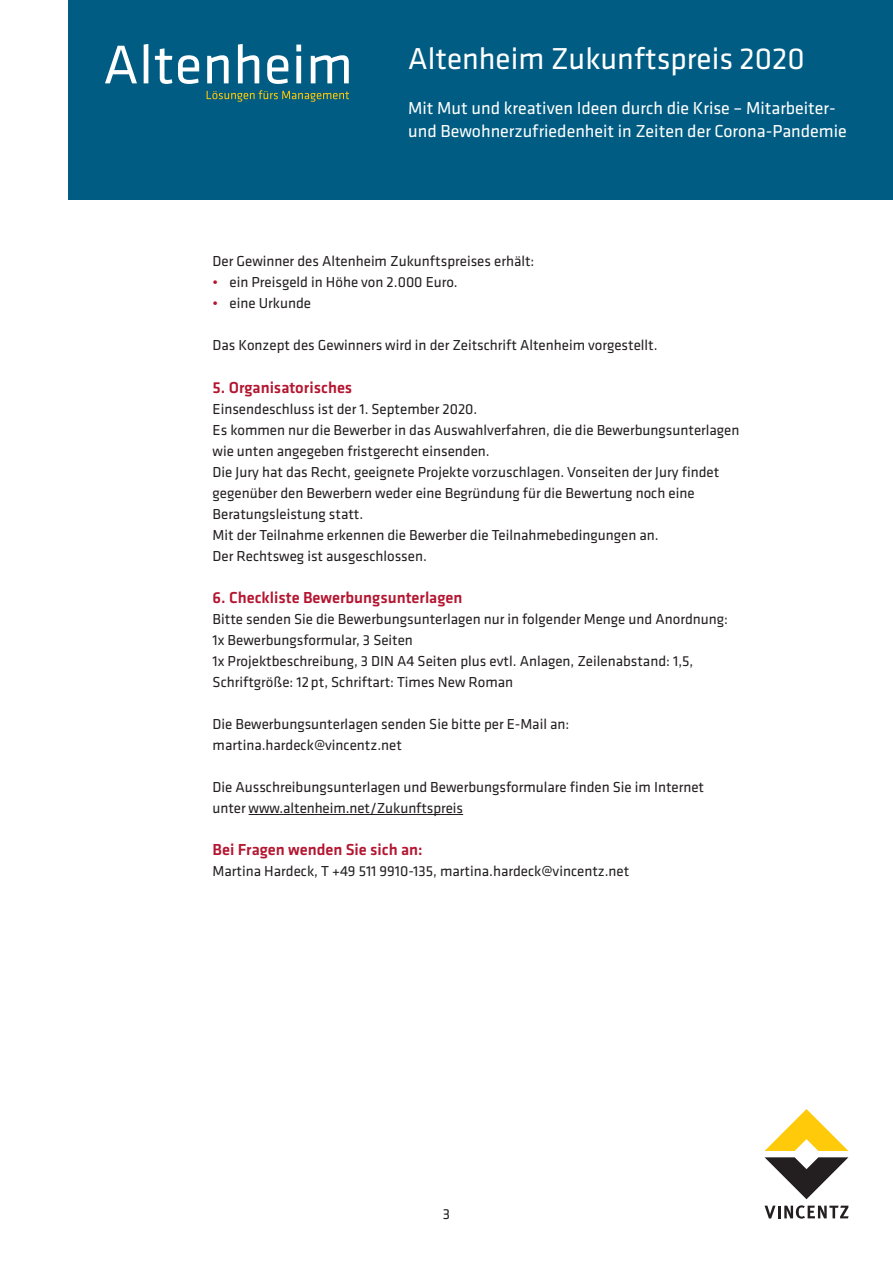
<style>
.page{position:relative;width:893px;height:1263px;background:#fff}
.page>*{position:absolute;margin:0;border:0;box-sizing:border-box;transform-origin:0 0}
.t1{font:31.35px "Klavika Basic";color:#fff}
.t2{font:18px/23.2px "Klavika Basic";color:#fff}
.t3{font:500 16.5px "Klavika Basic";color:#b41530}
.t4{font:15px/21px "Klavika Basic";color:#231f20}
.s1{color:#b41530}
</style>
<div class="page">
<svg style="left:765px;top:1205px;width:84px;height:13px"></svg>
<svg style="left:765px;top:1157px;width:83px;height:42px"></svg>
<svg style="left:765px;top:1109px;width:83px;height:42px"></svg>
<div style="left:68px;top:0;width:825px;height:200px;background:#015c83"></div>
<svg style="left:207px;top:90px;width:142px;height:12px"></svg>
<svg style="left:105px;top:44px;width:244px;height:40px"></svg>
<hr style="left:249px;top:814px;width:214px;height:1px;background:#231f20">
<h1 class="t1" style="left:408px;top:38px;width:398px">Altenheim Zukunftspreis 2020</h1>
<p class="t2" style="left:408px;top:96px;width:440px">Mit Mut und kreativen Ideen durch die Krise – Mitarbeiter&shy;und Bewohnerzufriedenheit in Zeiten der Corona-Pandemie</p>
<p class="t4" style="left:213px;top:250px;width:323px">Der Gewinner des Altenheim Zukunftspreises erhält:</p>
<p class="t4" style="left:213px;top:271px;width:247px"><span class="s1">•</span> ein Preisgeld in Höhe von 2.000 Euro.</p>
<p class="t4" style="left:213px;top:292px;width:100px"><span class="s1">•</span> eine Urkunde</p>
<p class="t4" style="left:213px;top:334px;width:447px">Das Konzept des Gewinners wird in der Zeitschrift Altenheim vorgestellt.</p>
<p class="t3" style="left:213px;top:376px;width:141px">5. Organisatorisches</p>
<p class="t4" style="left:213px;top:398px;width:528px">Einsendeschluss ist der 1. September 2020.<br>Es kommen nur die Bewerber in das Auswahlverfahren, die die Bewerbungsunterlagen wie unten angegeben fristgerecht einsenden.<br>Die Jury hat das Recht, geeignete Projekte vorzuschlagen. Vonseiten der Jury findet gegenüber den Bewerbern weder eine Begründung für die Bewertung noch eine Beratungsleistung statt.<br>Mit der Teilnahme erkennen die Bewerber die Teilnahmebedingungen an.<br>Der Rechtsweg ist ausgeschlossen.</p>
<p class="t3" style="left:213px;top:586px;width:251px">6. Checkliste Bewerbungsunterlagen</p>
<p class="t4" style="left:213px;top:608px;width:517px">Bitte senden Sie die Bewerbungsunterlagen nur in folgender Menge und Anordnung:<br>1x Bewerbungsformular, 3 Seiten<br>1x Projektbeschreibung, 3 DIN A4 Seiten plus evtl. Anlagen, Zeilenabstand: 1,5, Schriftgröße: 12pt, Schriftart: Times New Roman</p>
<p class="t4" style="left:213px;top:713px;width:358px">Die Bewerbungsunterlagen senden Sie bitte per E-Mail an: martina.hardeck@vincentz.net</p>
<p class="t4" style="left:213px;top:776px;width:493px">Die Ausschreibungsunterlagen und Bewerbungsformulare finden Sie im Internet unter www.altenheim.net/Zukunftspreis</p>
<p class="t3" style="left:213px;top:839px;width:212px">Bei Fragen wenden Sie sich an:</p>
<p class="t4" style="left:213px;top:860px;width:418px">Martina Hardeck, T +49 511 9910-135, martina.hardeck@vincentz.net</p>
<p class="t4" style="left:443px;top:1202px;width:9px">3</p>
</div>
